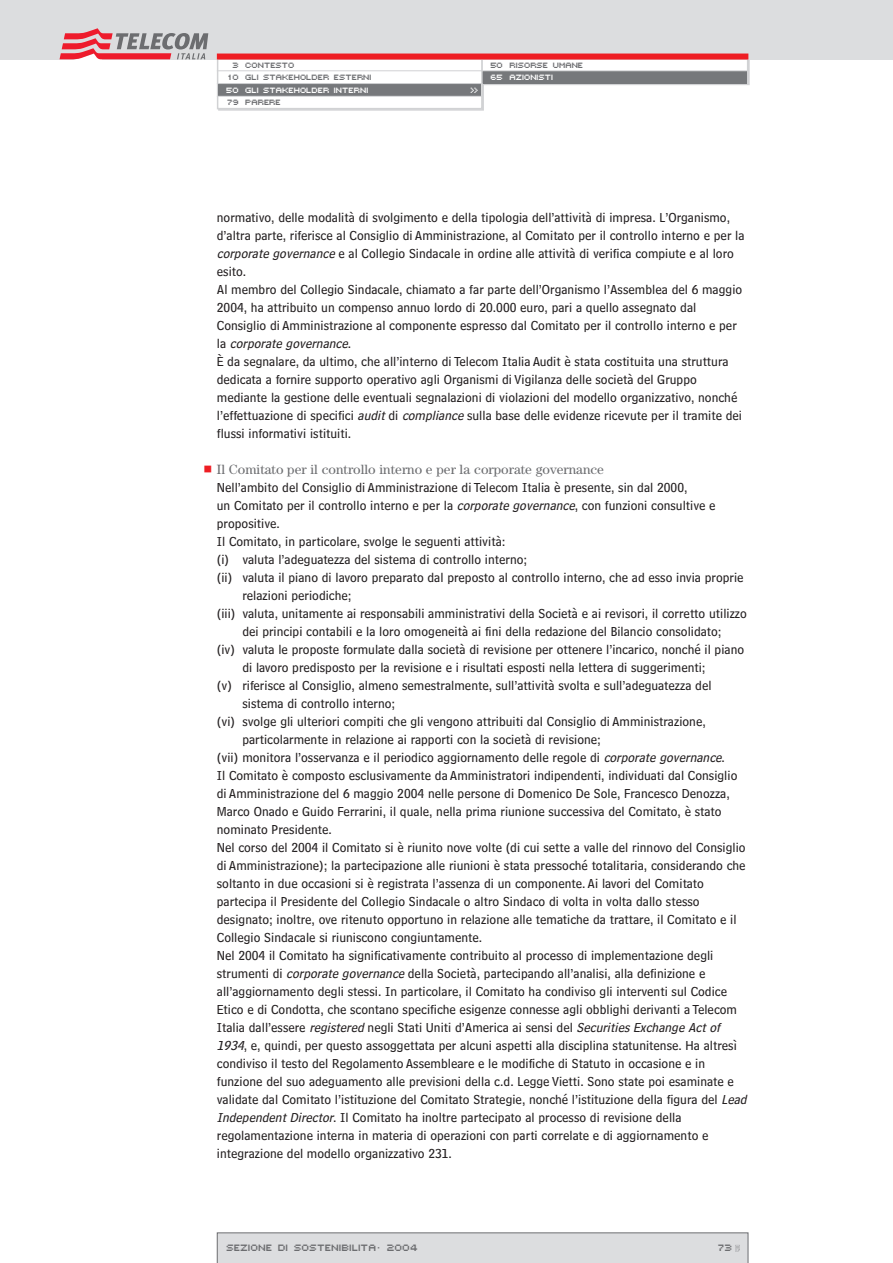
<style>
.page{position:relative;width:893px;height:1263px;background:#fff}
.page>*{position:absolute;margin:0;border:0;box-sizing:border-box;transform-origin:0 0}
.t1{font:13.5px/18px "Bell Centennial Sub Caption";color:#231f20}
.t2{font:13.5px "Century";color:#6c6d70}
.t3{font:9px "MINI7 Tight";color:#6c6d70}
.t4{font:7.5px/12.5px "MINI7 Tight";letter-spacing:-.015em;color:#6c6d70}
.t5{font:7.5px "MINI7 Tight";letter-spacing:-.015em;color:#fff}
.s1{font-style:italic}
</style>
<div class="page">
<svg style="left:217px;top:1232px;width:531px;height:31px;background:#d8d9db"></svg>
<div style="left:482px;top:59px;width:268px;height:26px;border:2px solid #d1d2d4"></div>
<div style="left:218px;top:59px;width:266px;height:52px;border:2px solid #d1d2d4"></div>
<div style="left:482px;top:59px;width:266px;height:24px;background:#fff"></div>
<div style="left:483px;top:71px;width:264px;height:13px;background:#76787b"></div>
<div style="left:218px;top:59px;width:264px;height:50px;background:#fff"></div>
<div style="left:217px;top:58px;width:266px;height:51px;border:2px solid #d1d2d4"></div>
<div style="left:218px;top:83px;width:263px;height:13px;background:#76787b"></div>
<div style="left:0;top:0;width:893px;height:60px;background:#dcdddf"></div>
<div style="left:217px;top:54px;width:531px;height:6px;background:#ee1d23"></div>
<hr style="left:217px;top:70px;width:266px;height:1px;background:#d1d2d4">
<hr style="left:481px;top:70px;width:266px;height:1px;background:#d1d2d4">
<hr style="left:217px;top:83px;width:266px;height:1px;background:#d1d2d4">
<hr style="left:217px;top:96px;width:266px;height:1px;background:#d1d2d4">
<svg style="left:60px;top:28px;width:148px;height:32px"></svg>
<p class="t4" style="left:228px;top:59px;width:145px;text-indent:4px">3 CONTESTO<br>10 GLI STAKEHOLDER ESTERNI</p>
<p class="t5" style="left:225px;top:86px;width:144px">50 GLI STAKEHOLDER INTERNI</p>
<p class="t5" style="left:470px;top:86px;width:9px">&gt;&gt;</p>
<p class="t4" style="left:226px;top:96px;width:55px">79 PARERE</p>
<p class="t4" style="left:490px;top:59px;width:94px">50 RISORSE UMANE</p>
<p class="t5" style="left:490px;top:73px;width:65px">65 AZIONISTI</p>
<p class="t1" style="left:217px;top:210px;width:529px">normativo, delle modalità di svolgimento e della tipologia dell’attività di impresa. L’Organismo, d’altra parte, riferisce al Consiglio di Amministrazione, al Comitato per il controllo interno e per la <span class="s1">corporate governance</span> e al Collegio Sindacale in ordine alle attività di verifica compiute e al loro esito.<br>Al membro del Collegio Sindacale, chiamato a far parte dell’Organismo l’Assemblea del 6 maggio 2004, ha attribuito un compenso annuo lordo di 20.000 euro, pari a quello assegnato dal Consiglio di Amministrazione al componente espresso dal Comitato per il controllo interno e per<br>l a <span class="s1">corporate governance</span>.<br>È da segnalare, da ultimo, che all’interno di Telecom Italia Audit è stata costituita una struttura dedicata a fornire supporto operativo agli Organismi di Vigilanza delle società del Gruppo mediante la gestione delle eventuali segnalazioni di violazioni del modello organizzativo, nonché l’effettuazione di specifici <span class="s1">audit</span>di <span class="s1">compliance</span>sulla base delle evidenze ricevute per il tramite dei flussi informativi istituiti.</p>
<p class="t2" style="left:217px;top:465px;width:389px">Il Comitato per il controllo interno e per la corporate governance</p>
<p class="t1" style="left:217px;top:480px;width:472px">Nell’ambito del Consiglio di Amministrazione di Telecom Italia è presente, sin dal 2000,</p>
<p class="t1" style="left:217px;top:498px;width:500px">un Comitato per il controllo interno e per la <span class="s1">corporate governance</span>, con funzioni consultive e</p>
<p class="t1" style="left:217px;top:516px;width:65px">propositive.</p>
<p class="t1" style="left:217px;top:534px;width:290px">Il Comitato, in particolare, svolge le seguenti attività:</p>
<p class="t1" style="left:217px;top:552px;width:312px">(i) valuta l’adeguatezza del sistema di controllo interno;</p>
<p class="t1" style="left:217px;top:570px;width:528px">(ii) valuta il piano di lavoro preparato dal preposto al controllo interno, che ad esso invia proprie</p>
<p class="t1" style="left:242px;top:588px;width:111px">relazioni periodiche;</p>
<p class="t1" style="left:217px;top:606px;width:531px">(iii) valuta, unitamente ai responsabili amministrativi della Società e ai revisori, il corretto utilizzo</p>
<p class="t1" style="left:242px;top:624px;width:481px">dei principi contabili e la loro omogeneità ai fini della redazione del Bilancio consolidato;</p>
<p class="t1" style="left:217px;top:642px;width:529px">(iv) valuta le proposte formulate dalla società di revisione per ottenere l’incarico, nonché il piano</p>
<p class="t1" style="left:242px;top:660px;width:465px">di lavoro predisposto per la revisione e i risultati esposti nella lettera di suggerimenti;</p>
<p class="t1" style="left:217px;top:678px;width:496px">(v) riferisce al Consiglio, almeno semestralmente, sull’attività svolta e sull’adeguatezza del</p>
<p class="t1" style="left:242px;top:696px;width:154px">sistema di controllo interno;</p>
<p class="t1" style="left:217px;top:714px;width:490px">(vi) svolge gli ulteriori compiti che gli vengono attribuiti dal Consiglio di Amministrazione,</p>
<p class="t1" style="left:242px;top:732px;width:360px">particolarmente in relazione ai rapporti con la società di revisione;</p>
<p class="t1" style="left:217px;top:750px;width:510px">(vii) monitora l’osservanza e il periodico aggiornamento delle regole di <span class="s1">corporate governance</span>.</p>
<p class="t1" style="left:217px;top:768px;width:522px">Il Comitato è composto esclusivamente da Amministratori indipendenti, individuati dal Consiglio</p>
<p class="t1" style="left:217px;top:786px;width:514px">di Amministrazione del 6 maggio 2004 nelle persone di Domenico De Sole, Francesco Denozza,</p>
<p class="t1" style="left:217px;top:804px;width:506px">Marco Onado e Guido Ferrarini, il quale, nella prima riunione successiva del Comitato, è stato</p>
<p class="t1" style="left:217px;top:822px;width:116px">nominato Presidente.</p>
<p class="t1" style="left:217px;top:840px;width:530px">Nel corso del 2004 il Comitato si è riunito nove volte (di cui sette a valle del rinnovo del Consiglio</p>
<p class="t1" style="left:217px;top:858px;width:530px">di Amministrazione); la partecipazione alle riunioni è stata pressoché totalitaria, considerando che</p>
<p class="t1" style="left:217px;top:876px;width:489px">soltanto in due occasioni si è registrata l’assenza di un componente. Ai lavori del Comitato</p>
<p class="t1" style="left:217px;top:894px;width:484px">partecipa il Presidente del Collegio Sindacale o altro Sindaco di volta in volta dallo stesso</p>
<p class="t1" style="left:217px;top:912px;width:521px">designato; inoltre, ove ritenuto opportuno in relazione alle tematiche da trattare, il Comitato e il</p>
<p class="t1" style="left:217px;top:930px;width:267px">Collegio Sindacale si riuniscono congiuntamente.</p>
<p class="t1" style="left:217px;top:948px;width:498px">Nel 2004 il Comitato ha significativamente contribuito al processo di implementazione degli</p>
<p class="t1" style="left:217px;top:966px;width:490px">strumenti di <span class="s1">corporate governance</span> della Società, partecipando all’analisi, alla definizione e</p>
<p class="t1" style="left:217px;top:984px;width:512px">all’aggiornamento degli stessi. In particolare, il Comitato ha condiviso gli interventi sul Codice</p>
<p class="t1" style="left:217px;top:1002px;width:522px">Etico e di Condotta, che scontano specifiche esigenze connesse agli obblighi derivanti a Telecom</p>
<p class="t1" style="left:217px;top:1020px;width:505px">Italia dall’essere <span class="s1">registered</span>negli Stati Uniti d’America ai sensi del <span class="s1">Securities Exchange Act of</span></p>
<p class="t1" style="left:217px;top:1038px;width:522px"><span class="s1">1934</span>, e, quindi, per questo assoggettata per alcuni aspetti alla disciplina statunitense. Ha altresì</p>
<p class="t1" style="left:217px;top:1056px;width:490px">condiviso il testo del Regolamento Assembleare e le modifiche di Statuto in occasione e in</p>
<p class="t1" style="left:217px;top:1074px;width:519px">funzione del suo adeguamento alle previsioni della c.d. Legge Vietti. Sono state poi esaminate e</p>
<p class="t1" style="left:217px;top:1092px;width:534px">validate dal Comitato l’istituzione del Comitato Strategie, nonché l’istituzione della figura del <span class="s1">Lead</span></p>
<p class="t1" style="left:217px;top:1110px;width:466px"><span class="s1">Independent Director</span>. Il Comitato ha inoltre partecipato al processo di revisione della</p>
<p class="t1" style="left:217px;top:1128px;width:493px">regolamentazione interna in materia di operazioni con parti correlate e di aggiornamento e</p>
<p class="t1" style="left:217px;top:1146px;width:237px">integrazione del modello organizzativo 231.</p>
<p class="t3" style="left:225px;top:1243px;width:193px">SEZIONE DI SOSTENIBILITA’ 2004</p>
<p class="t3" style="left:717px;top:1243px;width:16px">73</p>
</div>
